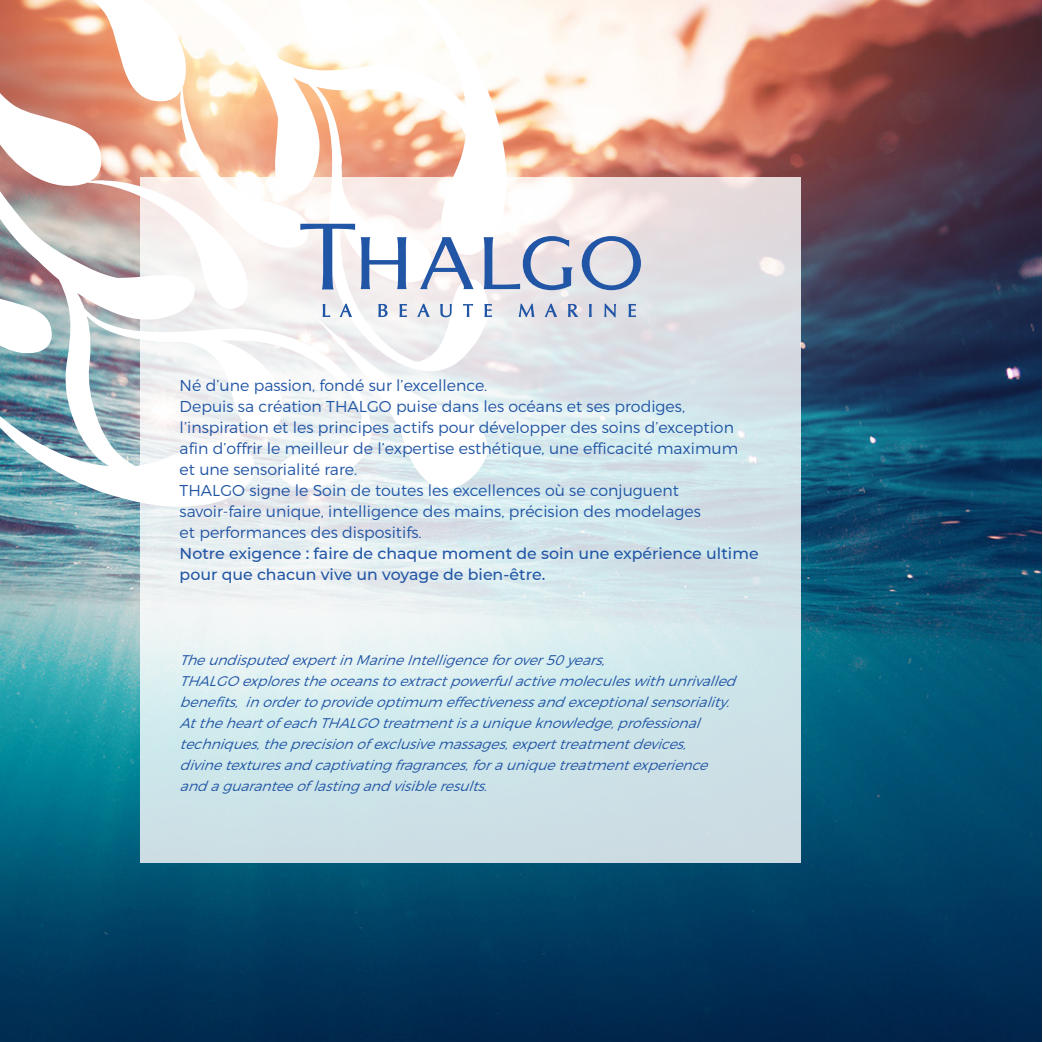
<style>
.page{position:relative;width:1043px;height:1042px;background:#fff}
.page>*{position:absolute;margin:0;border:0;box-sizing:border-box;transform-origin:0 0}
.t1{font:300 15.75px/21px "Montserrat";color:#2155a5}
.t2{font:500 15.75px/21px "Montserrat";color:#2155a5}
.t3{font:italic 300 14px/21px "Montserrat";color:#2155a5}
</style>
<div class="page">
<img style="left:0;top:0;width:1041px;height:1041px">
<img style="left:0;top:0;width:511px;height:511px">
<svg style="left:140px;top:178px;width:660px;height:684px"></svg>
<svg style="left:322px;top:303px;width:314px;height:14px"></svg>
<svg style="left:300px;top:224px;width:106px;height:65px"></svg>
<svg style="left:420px;top:237px;width:53px;height:52px"></svg>
<svg style="left:483px;top:236px;width:90px;height:54px"></svg>
<svg style="left:581px;top:236px;width:60px;height:54px"></svg>
<p class="t1" style="left:180px;top:374px;width:560px">Né d’une passion, fondé sur l’excellence.<br>Depuis sa création THALGO puise dans les océans et ses prodiges, l’inspiration et les principes actifs pour développer des soins d’exception afin d’offrir le meilleur de l’expertise esthétique, une efficacité maximum et une sensorialité rare.<br>THALGO signe le Soin de toutes les excellences où se conjuguent savoir-faire unique, intelligence des mains, précision des modelages<br>et performances des dispositifs.</p>
<p class="t2" style="left:180px;top:542px;width:580px">Notre exigence : faire de chaque moment de soin une expérience ultime pour que chacun vive un voyage de bien-être.</p>
<p class="t3" style="left:180px;top:649px;width:563px">TheundisputedexpertinMarineIntelligenceforover50years,<br>THALGO explorestheoceanstoextractpowerfulactivemoleculeswithunrivalled benefits, inordertoprovideoptimum effectivenessandexceptionalsensoriality.</p>
<p class="t3" style="left:180px;top:712px;width:535px">AttheheartofeachTHALGO treatmentisauniqueknowledge,professional techniques,theprecisionofexclusivemassages,experttreatmentdevices, divinetexturesandcaptivatingfragrances,forauniquetreatmentexperience andaguaranteeoflastingandvisibleresults.</p>
</div>
